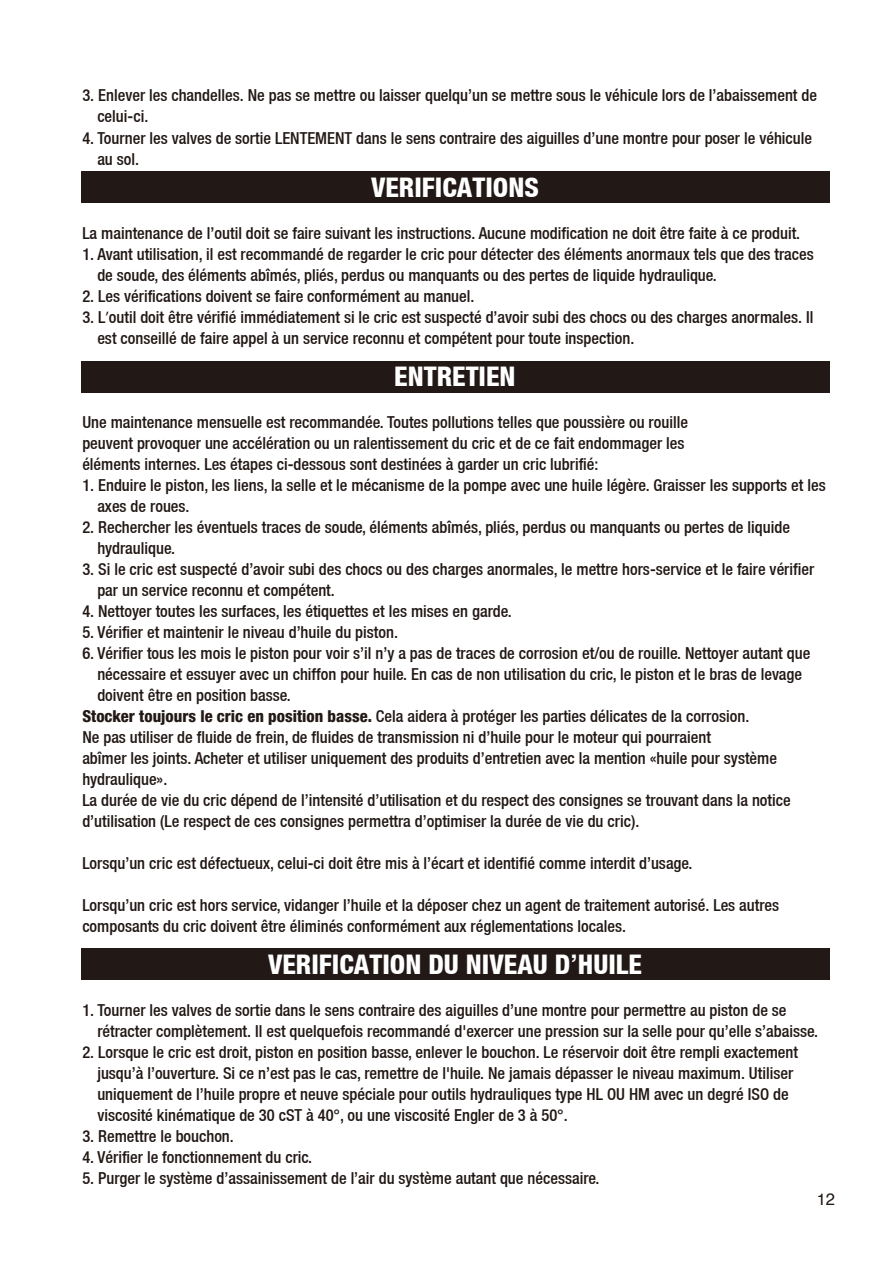
<style>
.page{position:relative;width:893px;height:1263px;background:#fff}
.page>*{position:absolute;margin:0;border:0;box-sizing:border-box;transform-origin:0 0}
.t1{font:800 condensed 27px "Helvetica Neue LT";color:#fff}
.t2{font:500 condensed 16.5px/21px "Helvetica Neue LT";color:#221815}
.t3{font:16.5px "Helvetica";color:#221815}
.s1{font-family:"Helvetica Neue LT Pro"}
.s2{font-family:"Myriad Pro";font-weight:400;font-stretch:normal}
.s3{font-family:"Helvetica Neue LT Pro";font-weight:800}
.s4{font-family:"Helvetica";font-weight:700;font-stretch:normal}
</style>
<div class="page">
<div style="left:81px;top:949px;width:749px;height:31px;background:#221815"></div>
<div style="left:81px;top:172px;width:749px;height:31px;background:#221815"></div>
<div style="left:81px;top:361px;width:749px;height:31px;background:#221815"></div>
<p class="t2" style="left:97px;top:85px;width:721px;text-indent:-15px">3. Enlever les chandelles. Ne pas se mettre ou laisser quelqu’un se mettre sous le véhicule lors de l’abaissement de celui-ci.</p>
<p class="t2" style="left:97px;top:127px;width:716px;text-indent:-15px">4. Tourner les valves de sortie LENTEMENT dans le sens contraire des aiguilles d’une montre pour poser le véhicule au sol.</p>
<h1 class="t1" style="left:371px;top:171px;width:169px">VERIFICATIONS</h1>
<p class="t2" style="left:82px;top:222px;width:719px">La maintenance de l<span class="s1">’</span>outil doit se faire suivant les instructions. Aucune modification ne doit être faite à ce produit.</p>
<p class="t2" style="left:97px;top:243px;width:718px;text-indent:-15px">1. Avant utilisation, il est recommandé de regarder le cric pour détecter des éléments anormaux tels que des traces de soude, des éléments abîmés, pliés, perdus ou manquants ou des pertes de liquide hydraulique.</p>
<p class="t2" style="left:82px;top:285px;width:394px">2. Les vérifications doivent se faire conformément au manuel.</p>
<p class="t2" style="left:97px;top:306px;width:718px;text-indent:-15px">3. L<span class="s2">’</span>outil doit être vérifié immédiatement si le cric est suspecté d<span class="s1">’</span>avoir subi des chocs ou des charges anormales. Il est conseillé de faire appel à un service reconnu et compétent pour toute inspection.</p>
<h1 class="t1" style="left:394px;top:360px;width:123px">ENTRETIEN</h1>
<p class="t2" style="left:82px;top:411px;width:607px">Une maintenance mensuelle est recommandée. Toutes pollutions telles que poussière ou rouille peuvent provoquer une accélération ou un ralentissement du cric et de ce fait endommager les éléments internes. Les étapes ci-dessous sont destinées à garder un cric lubrifié:</p>
<p class="t2" style="left:97px;top:474px;width:730px;text-indent:-15px">1. Enduire le piston, les liens, la selle et le mécanisme de la pompe avec une huile légère. Graisser les supports et les axes de roues.</p>
<p class="t2" style="left:97px;top:516px;width:694px;text-indent:-15px">2. Rechercher les éventuels traces de soude, éléments abîmés, pliés, perdus ou manquants ou pertes de liquide hydraulique.</p>
<p class="t2" style="left:97px;top:558px;width:718px;text-indent:-15px">3. Si le cric est suspecté d’avoir subi des chocs ou des charges anormales, le mettre hors-service et le faire vérifier par un service reconnu et compétent.</p>
<p class="t2" style="left:82px;top:600px;width:431px">4. Nettoyer toutes les surfaces, les étiquettes et les mises en garde.</p>
<p class="t2" style="left:82px;top:621px;width:317px">5. Vérifier et maintenir le niveau d’huile du piston.</p>
<p class="t2" style="left:82px;top:642px;width:729px">6. Vérifier tous les mois le piston pour voir s’il n’y a pas de traces de corrosion et/ou de rouille. Nettoyer autant que</p>
<p class="t2" style="left:97px;top:663px;width:706px">nécessaire et essuyer avec un chiffon pour huile. En cas de non utilisation du cric, le piston et le bras de levage</p>
<p class="t2" style="left:97px;top:684px;width:195px">doivent être en position basse.</p>
<p class="t2" style="left:82px;top:705px;width:668px"><span class="s3">Stocker toujours le cric en position basse.</span> Cela aidera à protéger les parties délicates de la corrosion.</p>
<p class="t2" style="left:82px;top:726px;width:630px">Ne pas utiliser de fluide de frein, de fluides de transmission ni d<span class="s1">’</span>huile pour le moteur qui pourraient</p>
<p class="t2" style="left:82px;top:747px;width:696px">abîmer les joints. Acheter et utiliser uniquement des produits d<span class="s1">’</span>entretien avec la mention «huile pour système</p>
<p class="t2" style="left:82px;top:768px;width:86px">hydraulique».</p>
<p class="t2" style="left:82px;top:789px;width:710px">La durée de vie du cric dépend de l’intensité d’utilisation et du respect des consignes se trouvant dans la notice</p>
<p class="t2" style="left:82px;top:810px;width:558px">d’utilisation (Le respect de ces consignes permettra d’optimiser la durée de vie du cric).</p>
<p class="t2" style="left:82px;top:852px;width:612px">Lorsqu’un cric est défectueux, celui-ci doit être mis à l’écart et identifié comme interdit d’usage.</p>
<p class="t2" style="left:82px;top:894px;width:698px">Lorsqu’un cric est hors service, vidanger l’huile et la déposer chez un agent de traitement autorisé. Les autres composants du cric doivent être éliminés conformément aux réglementations locales.</p>
<h1 class="t1" style="left:268px;top:948px;width:375px">VERIFICATION DU NIVEAU D<span class="s4">ʼ</span>HUILE</h1>
<p class="t2" style="left:97px;top:999px;width:722px;text-indent:-15px">1. Tourner les valves de sortie dans le sens contraire des aiguilles d’une montre pour permettre au piston de se rétracter complètement. Il est quelquefois recommandé d'exercer une pression sur la selle pour qu’elle s’abaisse.</p>
<p class="t2" style="left:97px;top:1041px;width:702px;text-indent:-15px">2. Lorsque le cric est droit, piston en position basse, enlever le bouchon. Le réservoir doit être rempli exactement jusqu’à l’ouverture. Si ce n’est pas le cas, remettre de l'huile. Ne jamais dépasser le niveau maximum. Utiliser uniquement de l’huile propre et neuve spéciale pour outils hydrauliques type HL OU HM avec un degré ISO de viscosité kinématique de 30 cST à 40°, ou une viscosité Engler de 3 à 50°.</p>
<p class="t2" style="left:82px;top:1125px;width:153px">3. Remettre le bouchon.</p>
<p class="t2" style="left:82px;top:1146px;width:231px">4. Vérifier le fonctionnement du cric.</p>
<p class="t2" style="left:82px;top:1167px;width:519px">5. Purger le système d’assainissement de l’air du système autant que nécessaire.</p>
<p class="t3" style="left:817px;top:1187px;width:19px">12</p>
</div>
